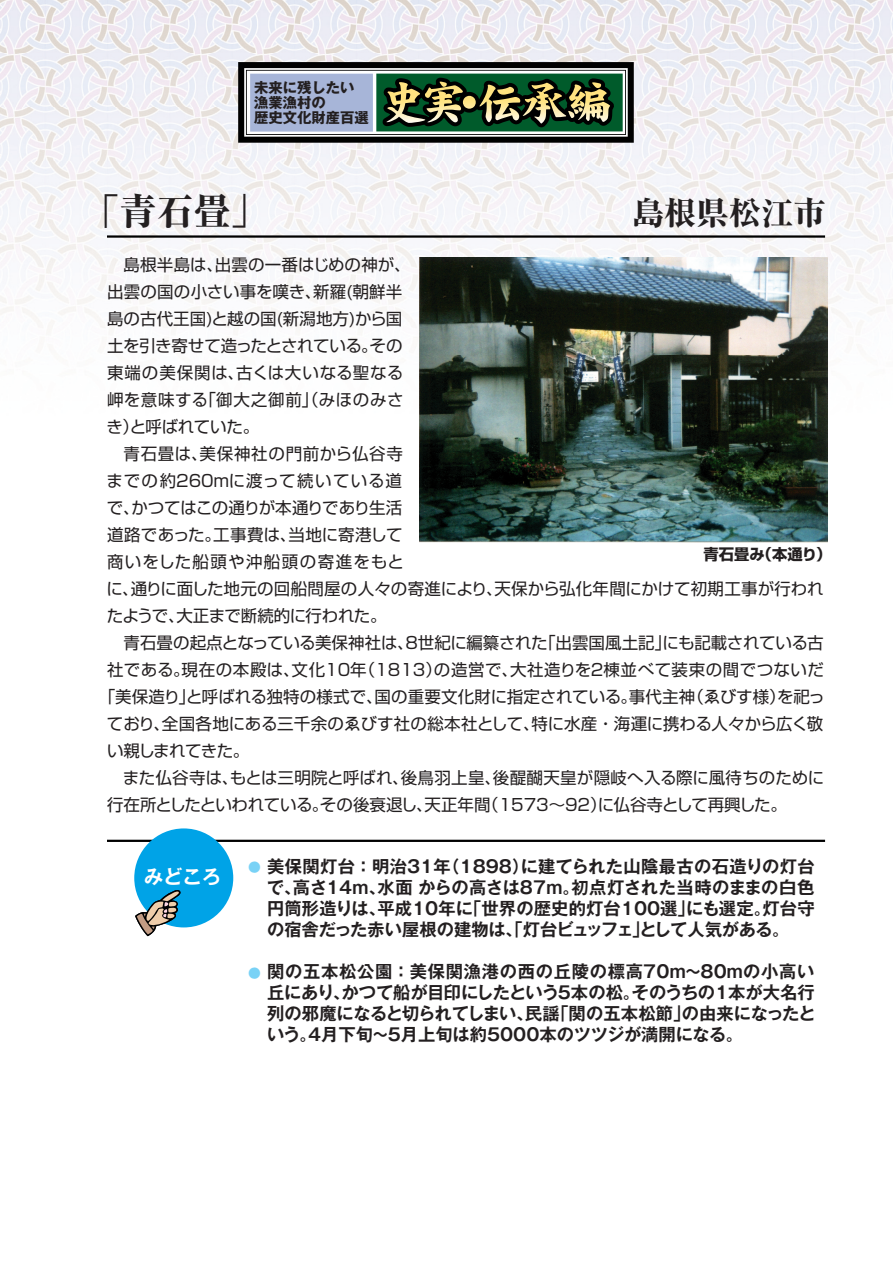
<style>
.page{position:relative;width:893px;height:1263px;background:#fff}
.page>*{position:absolute;margin:0;border:0;box-sizing:border-box;transform-origin:0 0}
.t1{font:800 37.05px "Ryumin Pro";color:#231f20}
.t2{font:800 32.4px "Ryumin Pro";color:#231f20}
.t3{font:700 19.35px "Gothic MB101 Pro De";color:#fff}
.t4{font:700 17.25px/21px "Gothic MB101 Pro De";color:#231f20;text-align:justify}
.t5{font:16.5px "Shin Go Pro";letter-spacing:.005em;color:#231f20}
.t6{font:16.5px "Shin Go Pro";letter-spacing:.03em;color:#231f20}
.t7{font:16.5px "Shin Go Pro";letter-spacing:.05em;color:#231f20}
.t8{font:16.5px "Shin Go Pro";letter-spacing:-.025em;color:#231f20}
.t9{font:16.5px "Shin Go Pro";letter-spacing:.04em;color:#231f20}
.t10{font:16.5px "Shin Go Pro";letter-spacing:-.03em;color:#231f20}
.t11{font:16.5px "Shin Go Pro";letter-spacing:.045em;color:#231f20}
.t12{font:16.5px "Shin Go Pro";letter-spacing:-.035em;color:#231f20}
.t13{font:16.5px "Shin Go Pro";letter-spacing:.075em;color:#231f20}
.t14{font:16.5px "Shin Go Pro";letter-spacing:-.02em;color:#231f20}
.t15{font:16.5px "Shin Go Pro";letter-spacing:-.045em;color:#231f20}
.t16{font:700 15.3px "Shin Go Pro";color:#231f20}
.t17{font:700 14.4px/14.7px "Gothic MB101 Pro";color:#231f20}
.t18{font:700 12.75px "Gothic MB101 Pro De";color:#79d2f6}
</style>
<div class="page">
<img style="left:0;top:0;width:893px;height:543px">
<svg style="left:105px;top:234px;width:722px;height:5px"></svg>
<div style="left:238px;top:62px;width:396px;height:81px;border:17px solid #000"></div>
<div style="left:244px;top:68px;width:384px;height:69px;border:5px solid #fff"></div>
<div style="left:246px;top:70px;width:380px;height:65px;border:2px solid #000"></div>
<svg style="left:247px;top:71px;width:378px;height:63px"></svg>
<div style="left:376px;top:74px;width:247px;height:57px;background:#005b2b"></div>
<div style="left:250px;top:74px;width:123px;height:58px;background:#a7b5d8"></div>
<svg style="left:378px;top:28px;width:242px;height:106px"></svg>
<img style="left:419px;top:258px;width:409px;height:284px">
<svg style="left:107px;top:839px;width:719px;height:3px;background:#3f3f3f"></svg>
<div style="left:134px;top:828px;width:99px;height:99px;background:#00a3e7;border-radius:50%"></div>
<svg style="left:135px;top:887px;width:46px;height:49px"></svg>
<p class="t17" style="left:254px;top:79px;width:116px">未来に残したい漁業漁村の<br>歴史文化財産百選</p>
<h1 class="t1" style="left:83px;top:182px;width:187px">「青石畳」</h1>
<h2 class="t2" style="left:632px;top:188px;width:196px">島根県松江市</h2>
<p class="t5" style="left:107px;top:251px;width:305px">　島根半島は、出雲の一番はじめの神が、</p>
<p class="t5" style="left:107px;top:278px;width:297px">出雲の国の小さい事を嘆き、新羅(朝鮮半</p>
<p class="t5" style="left:107px;top:305px;width:297px">島の古代王国)と越の国(新潟地方)から国</p>
<p class="t8" style="left:107px;top:332px;width:297px">土を引き寄せて造ったとされている。その</p>
<p class="t7" style="left:107px;top:359px;width:298px">東端の美保関は、古くは大いなる聖なる</p>
<p class="t9" style="left:107px;top:386px;width:298px">岬を意味する「御大之御前」（みほのみさ</p>
<p class="t14" style="left:107px;top:413px;width:154px">き）と呼ばれていた。</p>
<p class="t11" style="left:107px;top:440px;width:297px">　青石畳は、美保神社の門前から仏谷寺</p>
<p class="t7" style="left:106px;top:467px;width:297px">までの約260ｍに渡って続いている道</p>
<p class="t10" style="left:107px;top:494px;width:297px">で、かつてはこの通りが本通りであり生活</p>
<p class="t5" style="left:107px;top:521px;width:297px">道路であった。工事費は、当地に寄港して</p>
<p class="t13" style="left:107px;top:548px;width:298px">商いをした船頭や沖船頭の寄進をもと</p>
<p class="t5" style="left:106px;top:575px;width:719px">に、通りに面した地元の回船問屋の人々の寄進により、天保から弘化年間にかけて初期工事が行われ</p>
<p class="t12" style="left:107px;top:602px;width:281px">たようで、大正まで断続的に行われた。</p>
<p class="t5" style="left:107px;top:629px;width:718px">　青石畳の起点となっている美保神社は、8世紀に編纂された「出雲国風土記」にも記載されている古</p>
<p class="t6" style="left:107px;top:656px;width:718px">社である。現在の本殿は、文化10年（1813）の造営で、大社造りを2棟並べて装束の間でつないだ</p>
<p class="t5" style="left:99px;top:683px;width:728px">「美保造り」と呼ばれる独特の様式で、国の重要文化財に指定されている。事代主神（ゑびす様）を祀っ</p>
<p class="t5" style="left:107px;top:710px;width:718px">ており、全国各地にある三千余のゑびす社の総本社として、特に水産・海運に携わる人々から広く敬</p>
<p class="t15" style="left:107px;top:737px;width:144px">い親しまれてきた。</p>
<p class="t5" style="left:107px;top:764px;width:719px">　また仏谷寺は、もとは三明院と呼ばれ、後鳥羽上皇、後醍醐天皇が隠岐へ入る際に風待ちのために</p>
<p class="t5" style="left:107px;top:791px;width:681px">行在所としたといわれている。その後衰退し、天正年間（1573～92）に仏谷寺として再興した。</p>
<p class="t16" style="left:703px;top:542px;width:129px">青石畳み（本通り）</p>
<p class="t3" style="left:144px;top:861px;width:79px">みどころ</p>
<p class="t4" style="left:267px;top:854px;width:550px">美保関灯台：明治31年（1898）に建てられた山陰最古の石造りの灯台で、高さ14ｍ、水面 からの高さは87ｍ。初点灯された当時のままの白色円筒形造りは、平成10年に「世界の歴史的灯台100選」にも選定。灯台守の宿舎だった赤い屋根の建物は、「灯台ビュッフェ」として人気がある。</p>
<p class="t4" style="left:267px;top:959px;width:550px">関の五本松公園：美保関漁港の西の丘陵の標高70ｍ～80ｍの小高い丘にあり、かつて船が目印にしたという5本の松。そのうちの1本が大名行列の邪魔になると切られてしまい、民謡「関の五本松節」の由来になったという。4月下旬～5月上旬は約5000本のツツジが満開になる。</p>
<p class="t18" style="left:248px;top:856px;width:14px">●</p>
<p class="t18" style="left:248px;top:962px;width:14px">●</p>
</div>
